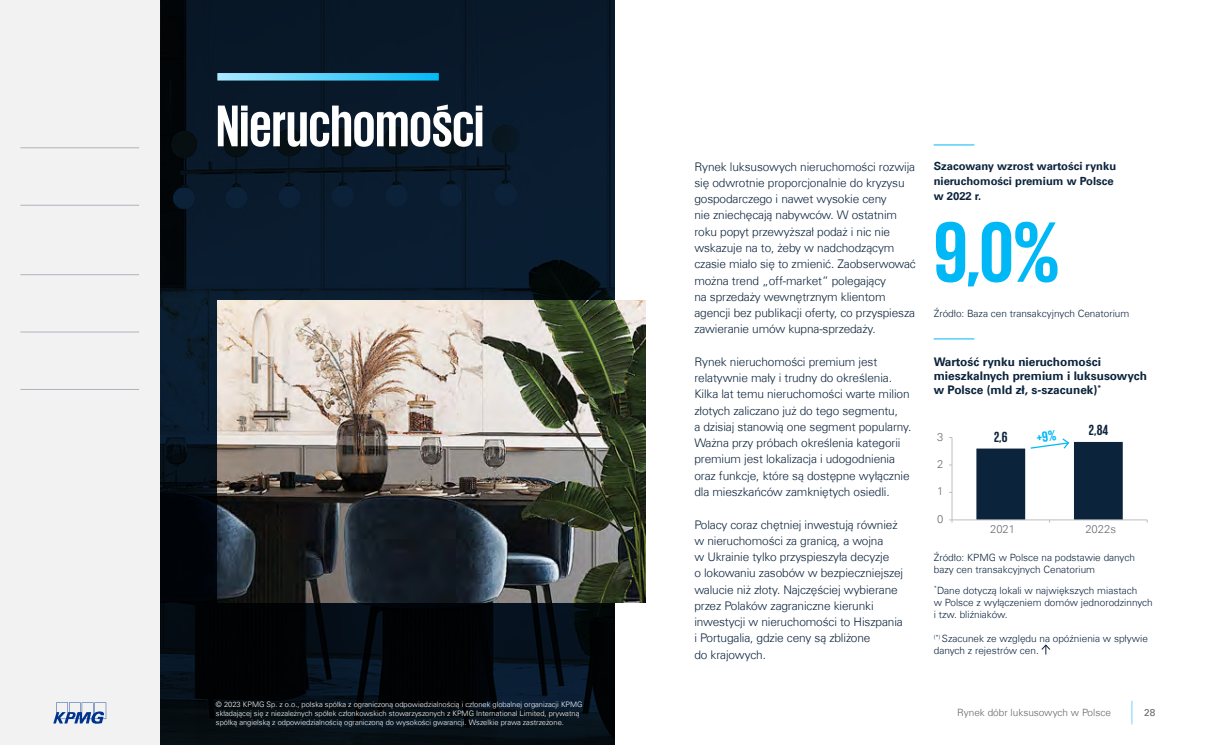
<style>
.page{position:relative;width:1212px;height:745px;background:#fff}
.page>*{position:absolute;margin:0;border:0;box-sizing:border-box;transform-origin:0 0}
.t1{font:700 87.5px "KPMG";color:#00b8f5}
.t2{font:700 60px "KPMG";color:#fff}
.t3{font:700 15px "KPMG";color:#0c233c}
.t4{font:300 11.88px/16.2px "Universfor KPMG";letter-spacing:-.01em;color:#0c233c}
.t5{font:700 11.88px/14.2px "Universfor KPMG";color:#0c233c}
.t6{font:700 11.25px/15px "Universfor KPMG";color:#0c233c}
.t7{font:300 11.25px "Universfor KPMG";letter-spacing:.005em;color:#6d6e71}
.t8{font:300 10px/12px "Universfor KPMG";color:#0c233c}
.t9{font:300 10px "Universfor KPMG";color:#666}
.t10{font:10px "Universfor KPMG";color:#666}
.t11{font:300 7.5px/9px "Universfor KPMG";color:#fff}
</style>
<div class="page">
<img style="left:159px;top:0;width:456px;height:744px">
<svg style="left:217px;top:73px;width:222px;height:7px;background:#56cff8"></svg>
<hr style="left:934px;top:144px;width:40px;height:1px;background:#00b8f5">
<hr style="left:934px;top:338px;width:40px;height:1px;background:#00b8f5">
<img style="left:217px;top:300px;width:429px;height:302px">
<svg style="left:1041px;top:644px;width:10px;height:10px"></svg>
<hr style="left:952px;top:437px;width:1px;height:82px;background:#bcbec0">
<hr style="left:952px;top:519px;width:195px;height:1px;background:#bcbec0">
<svg style="left:1131px;top:700px;width:1px;height:24px"></svg>
<div style="left:0;top:0;width:159px;height:744px;background:#f2f2f2"></div>
<svg style="left:53px;top:702px;width:53px;height:21px"></svg>
<hr style="left:20px;top:147px;width:119px;height:1px;background:#0c233c">
<hr style="left:20px;top:205px;width:119px;height:1px;background:#0c233c">
<hr style="left:20px;top:274px;width:119px;height:1px;background:#0c233c">
<hr style="left:20px;top:331px;width:119px;height:1px;background:#0c233c">
<hr style="left:20px;top:389px;width:119px;height:1px;background:#0c233c">
<svg style="left:976px;top:438px;width:147px;height:84px"></svg>
<h2 class="t2" style="left:216px;top:96px;width:269px">Nieruchomości</h2>
<p class="t11" style="left:216px;top:699px;width:368px">© 2023 KPMG Sp. z o.o., polska spółka z ograniczoną odpowiedzialnością i członek globalnej organizacji KPMG składającej się z niezależnych spółek członkowskich stowarzyszonych z KPMG International Limited, prywatną spółką angielską z odpowiedzialnością ograniczoną do wysokości gwarancji. Wszelkie prawa zastrzeżone.</p>
<p class="t4" style="left:694px;top:158px;width:223px">Rynek luksusowych nieruchomości rozwija się odwrotnie proporcjonalnie do kryzysu gospodarczego i nawet wysokie ceny<br>nie zniechęcają nabywców. W ostatnim roku popyt przewyższał podaż i nic nie wskazuje na to, żeby w nadchodzącym czasie miało się to zmienić. Zaobserwować można trend „off-market” polegający<br>na sprzedaży wewnętrznym klientom agencji bez publikacji oferty, co przyspiesza zawieranie umów kupna-sprzedaży.</p>
<p class="t4" style="left:694px;top:353px;width:218px">Rynek nieruchomości premium jest relatywnie mały i trudny do określenia.<br>Kilka lat temu nieruchomości warte milion złotych zaliczano już do tego segmentu,<br>a dzisiaj stanowią one segment popularny.<br>Ważna przy próbach określenia kategorii premium jest lokalizacja i udogodnienia oraz funkcje, które są dostępne wyłącznie dla mieszkańców zamkniętych osiedli.</p>
<p class="t4" style="left:694px;top:516px;width:210px">Polacy coraz chętniej inwestują również w nieruchomości za granicą, a wojna<br>w Ukrainie tylko przyspieszyła decyzje<br>o lokowaniu zasobów w bezpieczniejszej walucie niż złoty. Najczęściej wybierane przez Polaków zagraniczne kierunki inwestycji w nieruchomości to Hiszpania i Portugalia, gdzie ceny są zbliżone<br>do krajowych.</p>
<p class="t6" style="left:934px;top:159px;width:184px">Szacowany wzrost wartości rynku nieruchomości premium w Polsce w 2022 r.</p>
<h1 class="t1" style="left:934px;top:208px;width:128px">9,0%</h1>
<p class="t8" style="left:934px;top:307px;width:197px">Źródło: Baza cen transakcyjnych Cenatorium</p>
<p class="t5" style="left:934px;top:354px;width:215px">Wartość rynku nieruchomości mieszkalnych premium i luksusowych w Polsce (mld zł, s-szacunek)<sup>*</sup></p>
<p class="t7" style="left:937px;top:429px;width:8px">3</p>
<p class="t7" style="left:937px;top:457px;width:8px">2</p>
<p class="t7" style="left:937px;top:484px;width:8px">1</p>
<p class="t7" style="left:937px;top:511px;width:8px">0</p>
<p class="t3" style="left:994px;top:429px;width:15px">2,6</p>
<p class="t3" style="left:1089px;top:422px;width:21px">2,84</p>
<p class="t7" style="left:990px;top:522px;width:26px">2021</p>
<p class="t7" style="left:1085px;top:522px;width:32px">2022s</p>
<p class="t8" style="left:934px;top:551px;width:203px">Źródło: KPMG w Polsce na podstawie danych bazy cen transakcyjnych Cenatorium</p>
<p class="t8" style="left:934px;top:583px;width:220px"><sup>*</sup>Dane dotyczą lokali w największych miastach<br>w Polsce z wyłączeniem domów jednorodzinnych i tzw. bliźniaków.</p>
<p class="t8" style="left:934px;top:632px;width:216px"><sup>(*)</sup> Szacunek ze względu na opóźnienia w spływie danych z rejestrów cen.</p>
<p class="t9" style="left:957px;top:706px;width:155px">Rynek dóbr luksusowych w Polsce</p>
<p class="t10" style="left:1144px;top:706px;width:13px">28</p>
</div>
